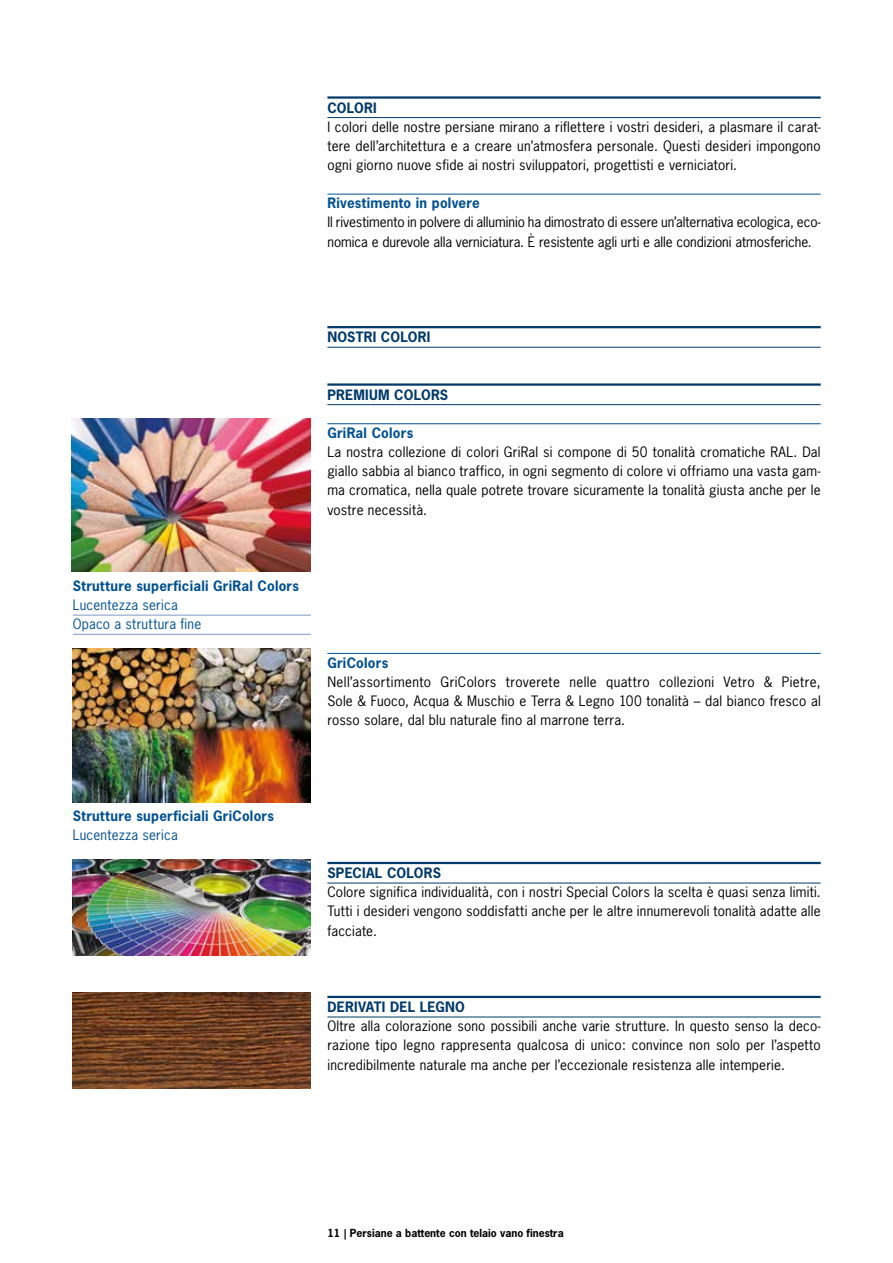
<style>
.page{position:relative;width:893px;height:1263px;background:#fff}
.page>*{position:absolute;margin:0;border:0;box-sizing:border-box;transform-origin:0 0}
.t1{font:13.5px/19.2px "News Gothic";letter-spacing:.005em;color:#000;text-align:justify}
.t2{font:700 13.5px "News Gothic";letter-spacing:.02em;color:#005091}
.t3{font:700 13.5px "News Gothic";letter-spacing:.015em;color:#00396a}
.t4{font:13.5px/19.2px "News Gothic";letter-spacing:.015em;color:#005091}
.t5{font:700 10.5px "News Gothic";color:#000}
</style>
<div class="page">
<img style="left:72px;top:419px;width:239px;height:152px">
<img style="left:72px;top:649px;width:238px;height:153px">
<img style="left:72px;top:859px;width:238px;height:96px">
<img style="left:72px;top:993px;width:239px;height:96px">
<hr style="left:327px;top:96px;width:494px;height:3px;background:#00396a">
<hr style="left:327px;top:117px;width:494px;height:1px;background:#00396a">
<hr style="left:327px;top:194px;width:494px;height:1px;background:#005091">
<hr style="left:327px;top:326px;width:494px;height:2px;background:#00396a">
<hr style="left:327px;top:347px;width:494px;height:1px;background:#00396a">
<hr style="left:73px;top:615px;width:238px;height:1px;background:#829bc7">
<hr style="left:73px;top:634px;width:238px;height:1px;background:#829bc7">
<hr style="left:327px;top:383px;width:494px;height:3px;background:#00396a">
<hr style="left:327px;top:404px;width:494px;height:1px;background:#00396a">
<hr style="left:327px;top:423px;width:494px;height:1px;background:#005091">
<hr style="left:327px;top:653px;width:494px;height:1px;background:#005091">
<hr style="left:327px;top:862px;width:494px;height:2px;background:#00396a">
<hr style="left:327px;top:883px;width:494px;height:1px;background:#00396a">
<hr style="left:327px;top:996px;width:494px;height:2px;background:#00396a">
<hr style="left:327px;top:1017px;width:494px;height:1px;background:#00396a">
<p class="t3" style="left:327px;top:99px;width:51px">COLORI</p>
<p class="t1" style="left:327px;top:117px;width:495px">I colori delle nostre persiane mirano a riflettere i vostri desideri, a plasmare il carat&shy;tere dell’architettura e a creare un’atmosfera personale. Questi desideri impongono ogni giorno nuove sfide ai nostri sviluppatori, progettisti e verniciatori.</p>
<p class="t2" style="left:327px;top:194px;width:154px">Rivestimento in polvere</p>
<p class="t1" style="left:327px;top:213px;width:495px">Il rivestimento in polvere di alluminio ha dimostrato di essere un’alternativa ecologica, eco&shy;nomica e durevole alla verniciatura. È resistente agli urti e alle condizioni atmosferiche.</p>
<p class="t2" style="left:73px;top:577px;width:228px">Strutture superficiali GriRal Colors</p>
<p class="t4" style="left:73px;top:595px;width:130px">Lucentezza serica<br>Opaco a struttura fine</p>
<p class="t3" style="left:327px;top:328px;width:104px">NOSTRI COLORI</p>
<p class="t3" style="left:327px;top:386px;width:122px">PREMIUM COLORS</p>
<p class="t2" style="left:327px;top:424px;width:87px">GriRal Colors</p>
<p class="t1" style="left:327px;top:442px;width:495px">La nostra collezione di colori GriRal si compone di 50 tonalità cromatiche RAL. Dal giallo sabbia al bianco traffico, in ogni segmento di colore vi offriamo una vasta gam&shy;ma cromatica, nella quale potrete trovare sicuramente la tonalità giusta anche per le vostre necessità.</p>
<p class="t2" style="left:327px;top:654px;width:62px">GriColors</p>
<p class="t1" style="left:327px;top:672px;width:495px">Nell’assortimento GriColors troverete nelle quattro collezioni Vetro &amp; Pietre, Sole &amp; Fuoco, Acqua &amp; Muschio e Terra &amp; Legno 100 tonalità – dal bianco fresco al rosso solare, dal blu naturale fino al marrone terra.</p>
<p class="t2" style="left:73px;top:807px;width:203px">Strutture superficiali GriColors</p>
<p class="t4" style="left:73px;top:825px;width:106px">Lucentezza serica</p>
<p class="t3" style="left:327px;top:864px;width:115px">SPECIAL COLORS</p>
<p class="t1" style="left:327px;top:882px;width:495px">Colore significa individualità, con i nostri Special Colors la scelta è quasi senza limiti.<br>Tutti i desideri vengono soddisfatti anche per le altre innumerevoli tonalità adatte alle facciate.</p>
<p class="t3" style="left:327px;top:998px;width:139px">DERIVATI DEL LEGNO</p>
<p class="t1" style="left:327px;top:1016px;width:495px">Oltre alla colorazione sono possibili anche varie strutture. In questo senso la deco&shy;razione tipo legno rappresenta qualcosa di unico: convince non solo per l’aspetto incredibilmente naturale ma anche per l’eccezionale resistenza alle intemperie.</p>
<p class="t5" style="left:327px;top:1226px;width:238px">11 | Persiane a battente con telaio vano finestra</p>
</div>
